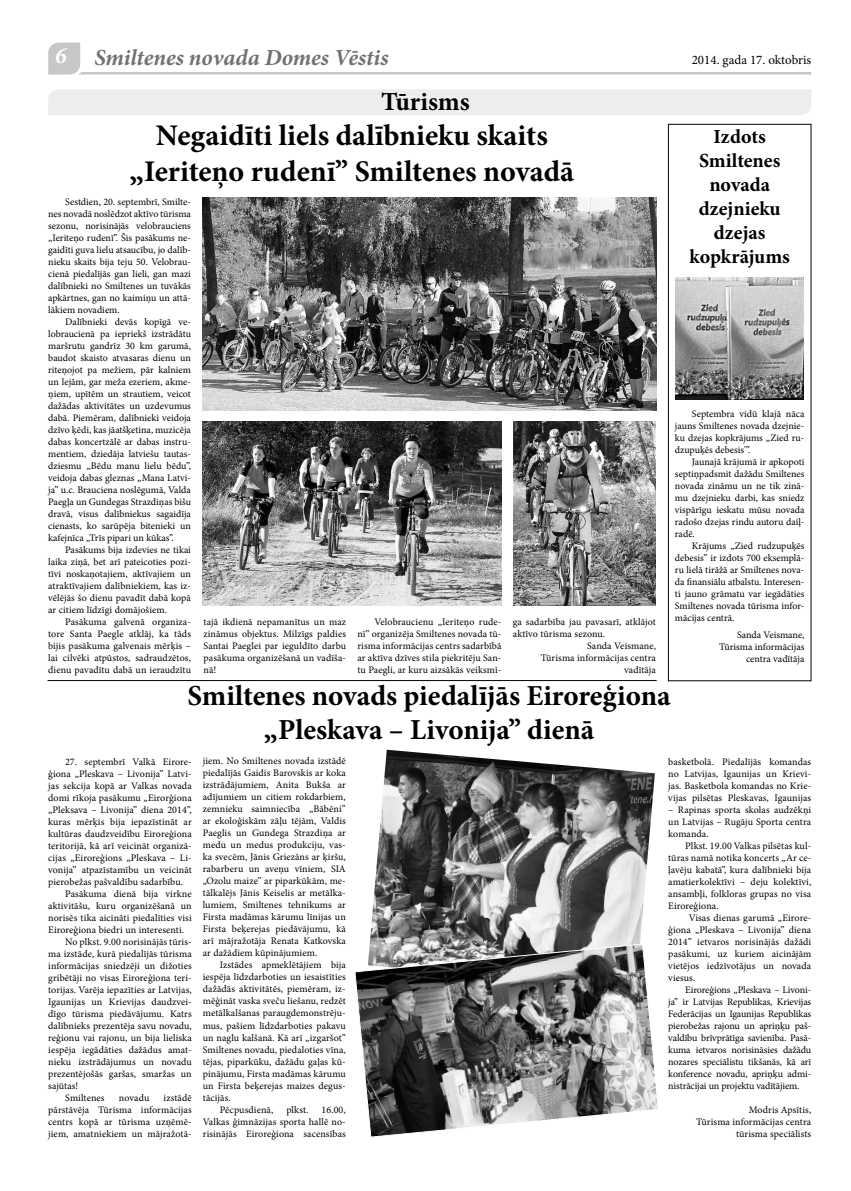
<style>
.page{position:relative;width:851px;height:1191px;background:#fff}
.page>*{position:absolute;margin:0;border:0;box-sizing:border-box;transform-origin:0 0}
.t1{font:700 30px/36px "Minion Pro";color:#000;text-align:center}
.t2{font:700 29px/34px "Minion Pro";color:#000;text-align:center}
.t3{font:700 26px "Minion Pro";color:#000}
.t4{font:italic 700 23px "Minion Pro";letter-spacing:-.005em;color:#707172}
.t5{font:700 20px/24px "Minion Pro";color:#000;text-align:center}
.t6{font:13px "Minion Pro";color:#000}
.t7{font:10px/12px "Minion Pro";letter-spacing:.005em;color:#000;text-align:justify}
.s1{color:#fff}
</style>
<div class="page">
<svg style="left:48px;top:43px;width:763px;height:32px"></svg>
<hr style="left:47px;top:680px;width:609px;height:1px;background:#000">
<img style="left:370px;top:749px;width:284px;height:194px">
<svg style="left:355px;top:943px;width:303px;height:194px;background:#828282"></svg>
<img style="left:203px;top:198px;width:453px;height:212px">
<img style="left:203px;top:422px;width:298px;height:184px">
<img style="left:513px;top:422px;width:142px;height:184px">
<div style="left:48px;top:89px;width:763px;height:26px;background:#eceded"></div>
<img style="left:675px;top:277px;width:128px;height:122px">
<div style="left:668px;top:124px;width:143px;height:557px;border:1px solid #000"></div>
<h3 class="t4" style="left:55px;top:41px;width:335px"><span class="s1">6</span> Smiltenes novada Domes Vēstis</h3>
<h3 class="t6" style="left:691px;top:51px;width:121px">2014. gada 17. oktobris</h3>
<h3 class="t3" style="left:381px;top:83px;width:90px">Tūrisms</h3>
<h1 class="t1" style="left:129px;top:117px;width:446px">Negaidīti liels dalībnieku skaits „Ieriteņo rudenī” Smiltenes novadā</h1>
<h3 class="t5" style="left:689px;top:125px;width:102px">Izdots<br>Smiltenes novada dzejnieku dzejas kopkrājums</h3>
<p class="t7" style="left:48px;top:196px;width:144px;text-indent:17px">Sestdien, 20. septembrī, Smilte&shy;nes novadā noslēdzot aktīvo tūrisma sezonu, norisinājās velobrauciens „Ieriteņo rudenī”. Šis pasākums ne&shy;gaidīti guva lielu atsaucību, jo dalīb&shy;nieku skaits bija teju 50. Velobrau&shy;cienā piedalījās gan lieli, gan mazi dalībnieki no Smiltenes un tuvākās apkārtnes, gan no kaimiņu un attā&shy;lākiem novadiem.</p>
<p class="t7" style="left:48px;top:316px;width:144px;text-indent:17px">Dalībnieki devās kopīgā ve&shy;lobraucienā pa iepriekš izstrādātu maršrutu gandrīz 30 km garumā, baudot skaisto atvasaras dienu un riteņojot pa mežiem, pār kalniem un lejām, gar meža ezeriem, akme&shy;ņiem, upītēm un strautiem, veicot dažādas aktivitātes un uzdevumus dabā. Piemēram, dalībnieki veidoja dzīvo ķēdi, kas jāatšķetina, muzicēja dabas koncertzālē ar dabas instru&shy;mentiem, dziedāja latviešu tautas&shy;dziesmu „Bēdu manu lielu bēdu”, veidoja dabas gleznas „Mana Latvi&shy;ja” u.c. Brauciena noslēgumā, Valda Paegļa un Gundegas Strazdiņas bišu dravā, visus dalībniekus sagaidīja cienasts, ko sarūpēja bitenieki un kafejnīca „Trīs pipari un kūkas”.</p>
<p class="t7" style="left:48px;top:544px;width:144px;text-indent:17px">Pasākums bija izdevies ne tikai laika ziņā, bet arī pateicoties pozi&shy;tīvi noskaņotajiem, aktīvajiem un atraktīvajiem dalībniekiem, kas iz&shy;vēlējās šo dienu pavadīt dabā kopā ar citiem līdzīgi domājošiem.</p>
<p class="t7" style="left:48px;top:616px;width:144px;text-indent:17px">Pasākuma galvenā organiza&shy;tore Santa Paegle atklāj, ka tāds bijis pasākuma galvenais mērķis – lai cilvēki atpūstos, sadraudzētos, dienu pavadītu dabā un ieraudzītu</p>
<p class="t7" style="left:674px;top:408px;width:131px;text-indent:17px">Septembra vidū klajā nāca jauns Smiltenes novada dzejnie&shy;ku dzejas kopkrājums „Zied ru&shy;dzupuķēs debesis'”.</p>
<p class="t7" style="left:674px;top:456px;width:131px;text-indent:17px">Jaunajā krājumā ir apkopoti septiņpadsmit dažādu Smiltenes novada zināmu un ne tik zinā&shy;mu dzejnieku darbi, kas sniedz vispārīgu ieskatu mūsu novada radošo dzejas rindu autoru daiļ&shy;radē.</p>
<p class="t7" style="left:674px;top:540px;width:131px;text-indent:17px">Krājums „Zied rudzupuķēs debesis” ir izdots 700 eksemplā&shy;ru lielā tirāžā ar Smiltenes nova&shy;da finansiālu atbalstu. Interesen&shy;ti jauno grāmatu var iegādāties Smiltenes novada tūrisma infor&shy;mācijas centrā.</p>
<p class="t7" style="left:719px;top:629px;width:87px;text-align:right">Sanda Veismane,<br>Tūrisma informācijas centra vadītāja</p>
<p class="t7" style="left:203px;top:615px;width:144px">tajā ikdienā nepamanītus un maz zināmus objektus. Milzīgs paldies Santai Paeglei par ieguldīto darbu pasākuma organizēšanā un vadīša&shy;nā!</p>
<p class="t7" style="left:357px;top:615px;width:146px;text-indent:17px">Velobraucienu „Ieriteņo rude&shy;nī” organizēja Smiltenes novada tū&shy;risma informācijas centrs sadarbībā ar aktīva dzīves stila piekritēju San&shy;tu Paegli, ar kuru aizsākās veiksmī-</p>
<p class="t7" style="left:513px;top:615px;width:145px">ga sadarbība jau pavasarī, atklājot</p>
<p class="t7" style="left:513px;top:627px;width:94px">aktīvo tūrisma sezonu.</p>
<p class="t7" style="left:587px;top:639px;width:70px">Sanda Veismane,</p>
<p class="t7" style="left:541px;top:651px;width:116px">Tūrisma informācijas centra</p>
<p class="t7" style="left:624px;top:663px;width:33px">vadītāja</p>
<h2 class="t2" style="left:187px;top:679px;width:484px">Smiltenes novads piedalījās Eiroreģiona „Pleskava – Livonija” dienā</h2>
<p class="t7" style="left:65px;top:755px;width:128px">27. septembrī Valkā Eirore-</p>
<p class="t7" style="left:48px;top:767px;width:145px">ģiona „Pleskava – Livonija” Latvi-</p>
<p class="t7" style="left:48px;top:779px;width:145px">jas sekcija kopā ar Valkas novada</p>
<p class="t7" style="left:48px;top:791px;width:145px">domi rīkoja pasākumu „Eirorģiona</p>
<p class="t7" style="left:48px;top:803px;width:145px">„Pleksava – Livonija” diena 2014”,</p>
<p class="t7" style="left:48px;top:815px;width:145px">kuras mērķis bija iepazīstināt ar</p>
<p class="t7" style="left:48px;top:827px;width:145px">kultūras daudzveidību Eiroreģiona</p>
<p class="t7" style="left:48px;top:839px;width:145px">teritorijā, kā arī veicināt organizā-</p>
<p class="t7" style="left:48px;top:851px;width:145px">cijas „Eiroreģions „Pleskava – Li-</p>
<p class="t7" style="left:48px;top:863px;width:145px">vonija” atpazīstamību un veicināt</p>
<p class="t7" style="left:48px;top:875px;width:136px">pierobežas pašvaldību sadarbību.</p>
<p class="t7" style="left:65px;top:887px;width:128px">Pasākuma dienā bija virkne</p>
<p class="t7" style="left:48px;top:899px;width:145px">aktivitāšu, kuru organizēšanā un</p>
<p class="t7" style="left:48px;top:911px;width:145px">norisēs tika aicināti piedalīties visi</p>
<p class="t7" style="left:48px;top:923px;width:137px">Eiroreģiona biedri un interesenti.</p>
<p class="t7" style="left:65px;top:935px;width:128px">No plkst. 9.00 norisinājās tūris-</p>
<p class="t7" style="left:48px;top:947px;width:145px">ma izstāde, kurā piedalījās tūrisma</p>
<p class="t7" style="left:48px;top:959px;width:145px">informācijas sniedzēji un dižoties</p>
<p class="t7" style="left:48px;top:971px;width:145px">gribētāji no visas Eiroreģiona teri-</p>
<p class="t7" style="left:48px;top:983px;width:145px">torijas. Varēja iepazīties ar Latvijas,</p>
<p class="t7" style="left:48px;top:995px;width:145px">Igaunijas un Krievijas daudzvei-</p>
<p class="t7" style="left:48px;top:1007px;width:145px">dīgo tūrisma piedāvājumu. Katrs</p>
<p class="t7" style="left:48px;top:1019px;width:145px">dalībnieks prezentēja savu novadu,</p>
<p class="t7" style="left:48px;top:1031px;width:145px">reģionu vai rajonu, un bija lieliska</p>
<p class="t7" style="left:48px;top:1043px;width:145px">iespēja iegādāties dažādus amat-</p>
<p class="t7" style="left:48px;top:1055px;width:145px">nieku izstrādājumus un novadu</p>
<p class="t7" style="left:48px;top:1067px;width:145px">prezentējošās garšas, smaržas un</p>
<p class="t7" style="left:48px;top:1079px;width:32px">sajūtas!</p>
<p class="t7" style="left:65px;top:1091px;width:41px">Smiltenes</p>
<p class="t7" style="left:119px;top:1091px;width:32px">novadu</p>
<p class="t7" style="left:203px;top:755px;width:144px">jiem. No Smiltenes novada izstādē piedalījās Gaidis Barovskis ar koka izstrādājumiem, Anita Bukša ar adījumiem un citiem rokdarbiem, zemnieku saimniecība „Bābēni’’ ar ekoloģiskām zāļu tējām, Valdis Paeglis un Gundega Strazdiņa ar medu un medus produkciju, vas&shy;ka svecēm, Jānis Griezāns ar ķiršu, rabarberu un aveņu vīniem, SIA „Ozolu maize’’ ar piparkūkām, me&shy;tālkalējs Jānis Keiselis ar metālka&shy;lumiem, Smiltenes tehnikums ar Firsta madāmas kārumu līnijas un Firsta beķerejas piedāvājumu, kā arī mājražotāja Renata Katkovska ar dažādiem kūpinājumiem.</p>
<p class="t7" style="left:220px;top:959px;width:127px">Izstādes apmeklētājiem bija</p>
<p class="t7" style="left:203px;top:971px;width:144px">iespēja līdzdarboties un iesaistīties</p>
<p class="t7" style="left:203px;top:983px;width:144px">dažādās aktivitātēs, piemēram, iz-</p>
<p class="t7" style="left:203px;top:995px;width:144px">mēģināt vaska sveču liešanu, redzēt</p>
<p class="t7" style="left:203px;top:1007px;width:144px">metālkalšanas paraugdemonstrēju-</p>
<p class="t7" style="left:203px;top:1019px;width:144px">mus, pašiem līdzdarboties pakavu</p>
<p class="t7" style="left:203px;top:1031px;width:144px">un naglu kalšanā. Kā arī „izgaršot’’</p>
<p class="t7" style="left:203px;top:1043px;width:144px">Smiltenes novadu, piedaloties vīna,</p>
<p class="t7" style="left:203px;top:1055px;width:144px">tējas, piparkūku, dažādu gaļas kū-</p>
<p class="t7" style="left:203px;top:1067px;width:144px">pinājumu, Firsta madāmas kārumu</p>
<p class="t7" style="left:203px;top:1079px;width:144px">un Firsta beķerejas maizes degus-</p>
<p class="t7" style="left:203px;top:1091px;width:29px">tācijās.</p>
<p class="t7" style="left:220px;top:1103px;width:55px">Pēcpusdienā,</p>
<p class="t7" style="left:286px;top:1103px;width:24px">plkst.</p>
<p class="t7" style="left:668px;top:755px;width:144px">basketbolā. Piedalījās komandas no Latvijas, Igaunijas un Krievi&shy;jas. Basketbola komandas no Krie&shy;vijas pilsētas Pleskavas, Igaunijas</p>
<p class="t7" style="left:668px;top:803px;width:144px">– Rapinas sporta skolas audzēkņi un Latvijas – Rugāju Sporta centra komanda.</p>
<p class="t7" style="left:668px;top:839px;width:144px;text-indent:17px">Plkst. 19.00 Valkas pilsētas kul&shy;tūras namā notika koncerts „Ar ce&shy;ļavēju kabatā”, kura dalībnieki bija amatierkolektīvi – deju kolektīvi, ansambļi, folkloras grupas no visa Eiroreģiona.</p>
<p class="t7" style="left:668px;top:911px;width:144px;text-indent:20px">Visas dienas garumā „Eirore&shy;ģiona „Pleskava – Livonija” diena 2014” ietvaros norisinājās dažādi pasākumi, uz kuriem aicinājām vietējos iedzīvotājus un novada viesus.</p>
<p class="t7" style="left:668px;top:983px;width:144px;text-indent:17px">Eiroreģions „Pleskava – Livoni&shy;ja” ir Latvijas Republikas, Krievijas Federācijas un Igaunijas Republikas pierobežas rajonu un apriņķu paš&shy;valdību brīvprātīga savienība. Pasā&shy;kuma ietvaros norisināsies dažādu nozares speciālistu tikšanās, kā arī konference novadu, apriņķu admi&shy;nistrācijai un projektu vadītājiem.</p>
<p class="t7" style="left:696px;top:1103px;width:116px;text-align:right">Modris Apsītis,<br>Tūrisma informācijas centra tūrisma speciālists</p>
<p class="t7" style="left:48px;top:1091px;width:145px;text-indent:115px">izstādē pārstāvēja Tūrisma informācijas centrs kopā ar tūrisma uzņēmē&shy;jiem, amatniekiem un mājražotā-</p>
<p class="t7" style="left:203px;top:1103px;width:144px;text-indent:119px">16.00, Valkas ģimnāzijas sporta hallē no&shy;risinājās Eiroreģiona sacensības</p>
</div>
